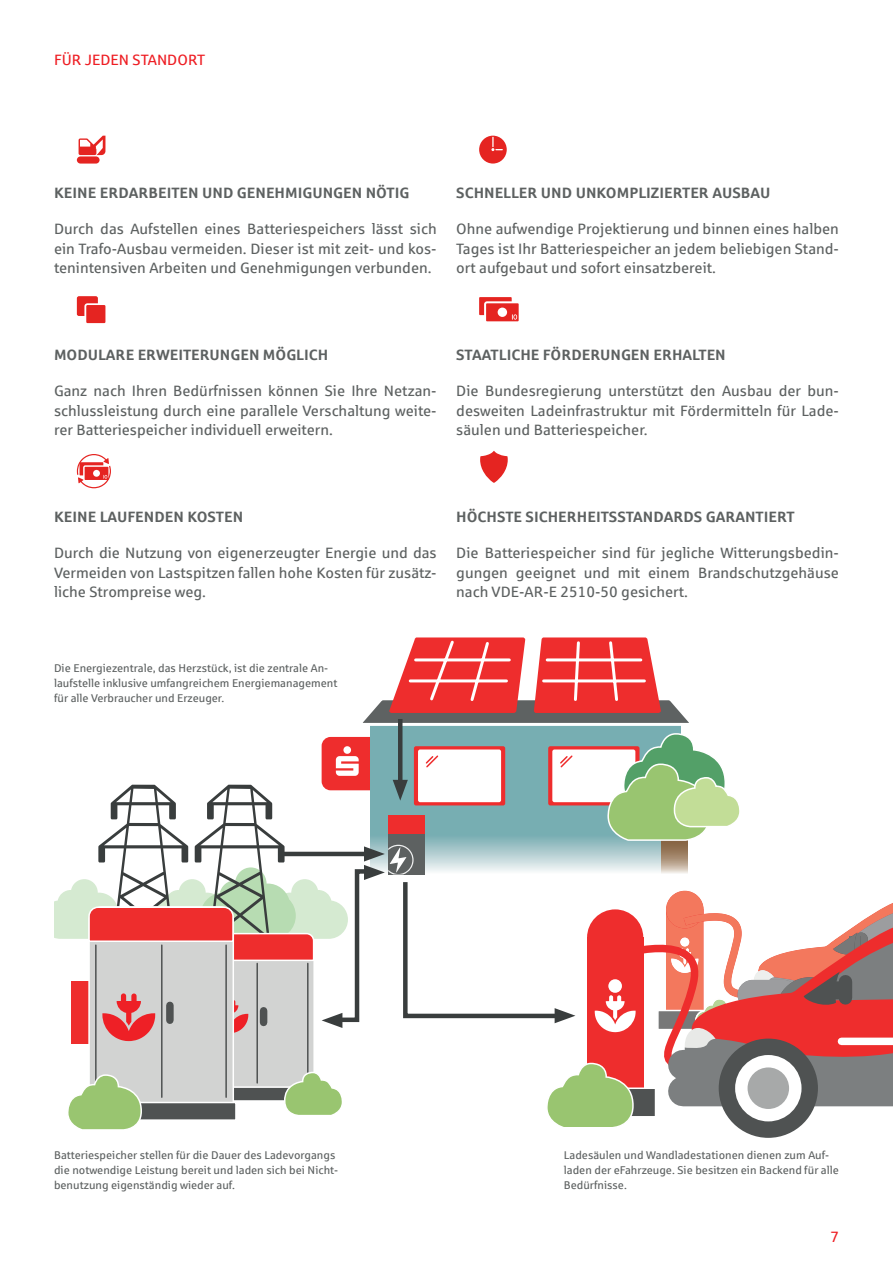
<style>
.page{position:relative;width:893px;height:1263px;background:#fff}
.page>*{position:absolute;margin:0;border:0;box-sizing:border-box;transform-origin:0 0}
.Zwischentitel{font:15px/19.5px "Sparkasse Rg";color:#5d6161;text-align:justify}
.Fliesstext{font:15px/19.5px "Sparkasse Rg";color:#5d6161;text-align:justify}
.Zwischentitel-2{font:700 15px "Sparkasse Rg";color:#5d6161}
.Bildunterschrift{font:15px "Sparkasse Rg";color:#ee1d23}
.Bildunterschrift-2{font:11.25px/15px "Sparkasse Rg";color:#5d6161}
</style>
<div class="page">
<div style="left:77px;top:156px;width:23px;height:8px;background:#e52421;border-radius:4px"></div>
<svg style="left:79px;top:136px;width:26px;height:19px"></svg>
<svg style="left:479px;top:136px;width:28px;height:28px"></svg>
<svg style="left:77px;top:296px;width:21px;height:20px"></svg>
<div style="left:86px;top:305px;width:19px;height:18px;background:#e52421"></div>
<svg style="left:479px;top:297px;width:40px;height:24px"></svg>
<svg style="left:77px;top:454px;width:34px;height:34px"></svg>
<svg style="left:480px;top:451px;width:28px;height:32px"></svg>
<svg style="left:54px;top:637px;width:839px;height:501px"></svg>
<p class="Bildunterschrift" style="left:54px;top:51px;width:153px">FÜR JEDEN STANDORT</p>
<p class="Zwischentitel-2" style="left:54px;top:183px;width:357px">KEINE ERDARBEITEN UND GENEHMIGUNGEN NÖTIG</p>
<p class="Fliesstext" style="left:54px;top:219px;width:384px">Durch das Aufstellen eines Batteriespeichers lässt sich ein Trafo-Ausbau vermeiden. Dieser ist mit zeit- und kos&shy;tenintensiven Arbeiten und Genehmigungen verbunden.</p>
<p class="Zwischentitel-2" style="left:456px;top:183px;width:316px">SCHNELLER UND UNKOMPLIZIERTER AUSBAU</p>
<p class="Fliesstext" style="left:456px;top:219px;width:384px">Ohne aufwendige Projektierung und binnen eines halben Tages ist Ihr Batteriespeicher an jedem beliebigen Stand&shy;ort aufgebaut und sofort einsatzbereit.</p>
<p class="Zwischentitel-2" style="left:54px;top:345px;width:276px">MODULARE ERWEITERUNGEN MÖGLICH</p>
<p class="Zwischentitel" style="left:54px;top:381px;width:384px">Ganz nach Ihren Bedürfnissen können Sie Ihre Netzan&shy;schlussleistung durch eine parallele Verschaltung weite&shy;rer Batteriespeicher individuell erweitern.</p>
<p class="Zwischentitel-2" style="left:456px;top:345px;width:271px">STAATLICHE FÖRDERUNGEN ERHALTEN</p>
<p class="Zwischentitel" style="left:456px;top:381px;width:384px">Die Bundesregierung unterstützt den Ausbau der bun&shy;desweiten Ladeinfrastruktur mit Fördermitteln für Lade&shy;säulen und Batteriespeicher.</p>
<p class="Zwischentitel-2" style="left:54px;top:507px;width:191px">KEINE LAUFENDEN KOSTEN</p>
<p class="Zwischentitel" style="left:54px;top:543px;width:384px">Durch die Nutzung von eigenerzeugter Energie und das Vermeiden von Lastspitzen fallen hohe Kosten für zusätz&shy;liche Strompreise weg.</p>
<p class="Zwischentitel-2" style="left:456px;top:507px;width:340px">HÖCHSTE SICHERHEITSSTANDARDS GARANTIERT</p>
<p class="Zwischentitel" style="left:456px;top:543px;width:384px">Die Batteriespeicher sind für jegliche Witterungsbedin&shy;gungen geeignet und mit einem Brandschutzgehäuse nach VDE-AR-E 2510-50 gesichert.</p>
<p class="Bildunterschrift-2" style="left:54px;top:661px;width:285px">Die Energiezentrale, das Herzstück, ist die zentrale An&shy;laufstelle inklusive umfangreichem Energiemanagement für alle Verbraucher und Erzeuger.</p>
<p class="Bildunterschrift-2" style="left:54px;top:1147px;width:286px">Batteriespeicher stellen für die Dauer des Ladevorgangs die notwendige Leistung bereit und laden sich bei Nicht&shy;benutzung eigenständig wieder auf.</p>
<p class="Bildunterschrift-2" style="left:564px;top:1147px;width:277px">Ladesäulen und Wandladestationen dienen zum Auf&shy;laden der eFahrzeuge. Sie besitzen ein Backend für alle<br>Bedürfnisse.</p>
<p class="Bildunterschrift" style="left:830px;top:1228px;width:10px">7</p>
</div>
